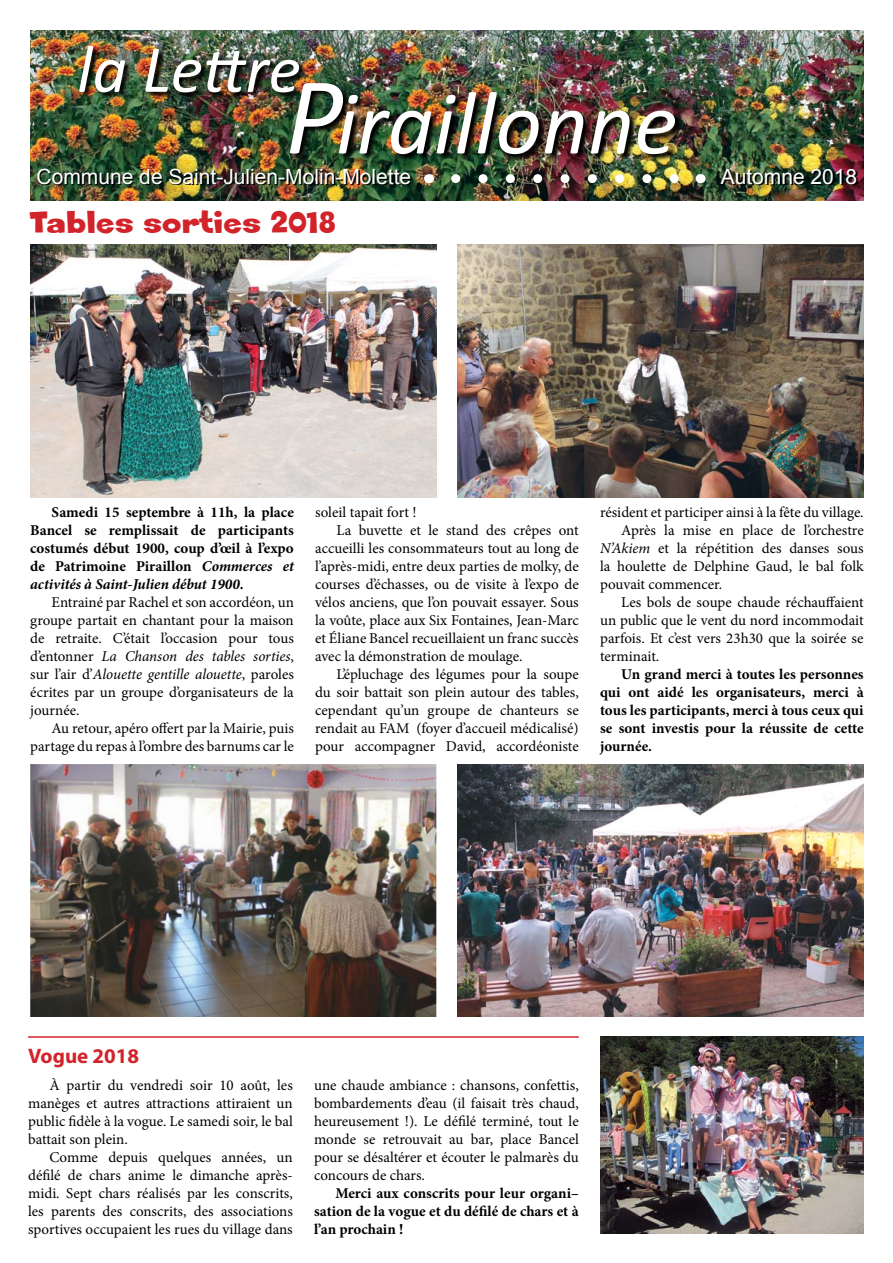
<style>
.page{position:relative;width:893px;height:1263px;background:#fff}
.page>*{position:absolute;margin:0;border:0;box-sizing:border-box;transform-origin:0 0}
.t1{font:italic 90px "Calibri";color:#fff}
.t2{font:italic 67.5px "Calibri";color:#fff}
.t3{font:33px "Sneakerhead BTN";color:#d2232a}
.t4{font:21px "Arial";color:#fff}
.t5{font:700 21px "Myriad Pro";color:#d2232a}
.t6{font:15px/18px "Minion Pro";color:#000;text-align:justify}
.t7{font:700 15px/18px "Minion Pro";color:#000;text-align:justify}
.s1{font-size:111px}
.s2{font-style:italic}
</style>
<div class="page">
<img style="left:30px;top:31px;width:834px;height:169px">
<img style="left:80px;top:46px;width:604px;height:116px">
<img style="left:38px;top:169px;width:820px;height:16px">
<hr style="left:28px;top:1036px;width:551px;height:2px;background:#d2232a">
<img style="left:30px;top:764px;width:406px;height:253px">
<img style="left:30px;top:244px;width:406px;height:253px">
<img style="left:458px;top:244px;width:406px;height:253px">
<img style="left:458px;top:764px;width:406px;height:253px">
<img style="left:600px;top:1036px;width:264px;height:198px">
<h2 class="t2" style="left:77px;top:23px;width:225px">la Lettre</h2>
<h1 class="t1" style="left:285px;top:62px;width:393px"><span class="s1">P</span>iraillonne</h1>
<h3 class="t4" style="left:37px;top:163px;width:376px">Commune de Saint-Julien-Molin-Molette</h3>
<h3 class="t4" style="left:721px;top:163px;width:138px">Automne 2018</h3>
<h3 class="t3" style="left:30px;top:204px;width:307px">Tables sorties 2018</h3>
<p class="t7" style="left:30px;top:503px;width:265px;text-indent:21px">Samedi 15 septembre à 11h, la place Bancel se remplissait de participants costumés début 1900, coup d’œil à l’expo de Patrimoine Piraillon <span class="s2">Commerces et activités à Saint-Julien début 1900</span>.</p>
<p class="t6" style="left:30px;top:593px;width:265px;text-indent:21px">Entrainé par Rachel et son accordéon, un groupe partait en chantant pour la maison de retraite. C’était l’occasion pour tous d’entonner <span class="s2">La Chanson des tables sorties</span>, sur l’air d’<span class="s2">Alouette gentille alouette</span>, paroles écrites par un groupe d’organisateurs de la journée.</p>
<p class="t6" style="left:30px;top:719px;width:265px;text-align:right">Au retour, apéro offert par la Mairie, puis partage du repas à l’ombre des barnums car le</p>
<p class="t6" style="left:315px;top:503px;width:103px">soleil tapait fort !</p>
<p class="t6" style="left:336px;top:521px;width:244px">La buvette et le stand des crêpes ont</p>
<p class="t6" style="left:315px;top:539px;width:265px">accueilli les consommateurs tout au long de</p>
<p class="t6" style="left:315px;top:557px;width:265px">l’après-midi, entre deux parties de molky, de</p>
<p class="t6" style="left:315px;top:575px;width:265px">courses d’échasses, ou de visite à l’expo de</p>
<p class="t6" style="left:315px;top:593px;width:265px">vélos anciens, que l’on pouvait essayer. Sous</p>
<p class="t6" style="left:315px;top:611px;width:265px">la voûte, place aux Six Fontaines, Jean-Marc</p>
<p class="t6" style="left:315px;top:629px;width:265px">et éliane Bancel recueillaient un franc succès</p>
<p class="t6" style="left:315px;top:647px;width:209px">avec la démonstration de moulage.</p>
<p class="t6" style="left:336px;top:665px;width:244px">L’épluchage des légumes pour la soupe</p>
<p class="t6" style="left:315px;top:683px;width:265px">du soir battait son plein autour des tables,</p>
<p class="t6" style="left:315px;top:701px;width:265px">cependant qu’un groupe de chanteurs se</p>
<p class="t6" style="left:315px;top:719px;width:265px">rendait au FAM (foyer d’accueil médicalisé)</p>
<p class="t6" style="left:315px;top:737px;width:265px">pour accompagner David, accordéoniste</p>
<p class="t6" style="left:600px;top:503px;width:265px">résident et participer ainsi à la fête du village.</p>
<p class="t6" style="left:621px;top:521px;width:244px">Après la mise en place de l’orchestre</p>
<p class="t6" style="left:600px;top:539px;width:265px"><span class="s2">N’Akiem</span> et la répétition des danses sous</p>
<p class="t6" style="left:600px;top:557px;width:265px">la houlette de Delphine Gaud, le bal folk</p>
<p class="t6" style="left:600px;top:575px;width:124px">pouvait commencer.</p>
<p class="t6" style="left:621px;top:593px;width:244px">Les bols de soupe chaude réchauffaient</p>
<p class="t6" style="left:600px;top:611px;width:265px">un public que le vent du nord incommodait</p>
<p class="t6" style="left:600px;top:629px;width:265px">parfois. Et c’est vers 23h30 que la soirée se</p>
<p class="t6" style="left:600px;top:647px;width:61px">terminait.</p>
<p class="t7" style="left:600px;top:665px;width:265px;text-indent:21px">Un grand merci à toutes les personnes qui ont aidé les organisateurs, merci à tous les participants, merci à tous ceux qui se sont investis pour la réussite de cette journée.</p>
<h3 class="t5" style="left:28px;top:1043px;width:113px">Vogue 2018</h3>
<p class="t6" style="left:28px;top:1076px;width:266px;text-indent:21px">à partir du vendredi soir 10 août, les manèges et autres attractions attiraient un public fidèle à la vogue. Le samedi soir, le bal battait son plein.</p>
<p class="t6" style="left:28px;top:1148px;width:266px;text-indent:21px">Comme depuis quelques années, un défilé de chars anime le dimanche après&shy;midi. Sept chars réalisés par les conscrits, les parents des conscrits, des associations sportives occupaient les rues du village dans</p>
<p class="t6" style="left:314px;top:1076px;width:266px">une chaude ambiance : chansons, confettis, bombardements d’eau (il faisait très chaud, heureusement !). Le défilé terminé, tout le monde se retrouvait au bar, place Bancel pour se désaltérer et écouter le palmarès du concours de chars.</p>
<p class="t7" style="left:314px;top:1184px;width:266px;text-indent:21px">Merci aux conscrits pour leur organi– sation de la vogue et du défilé de chars et à l’an prochain !</p>
</div>
